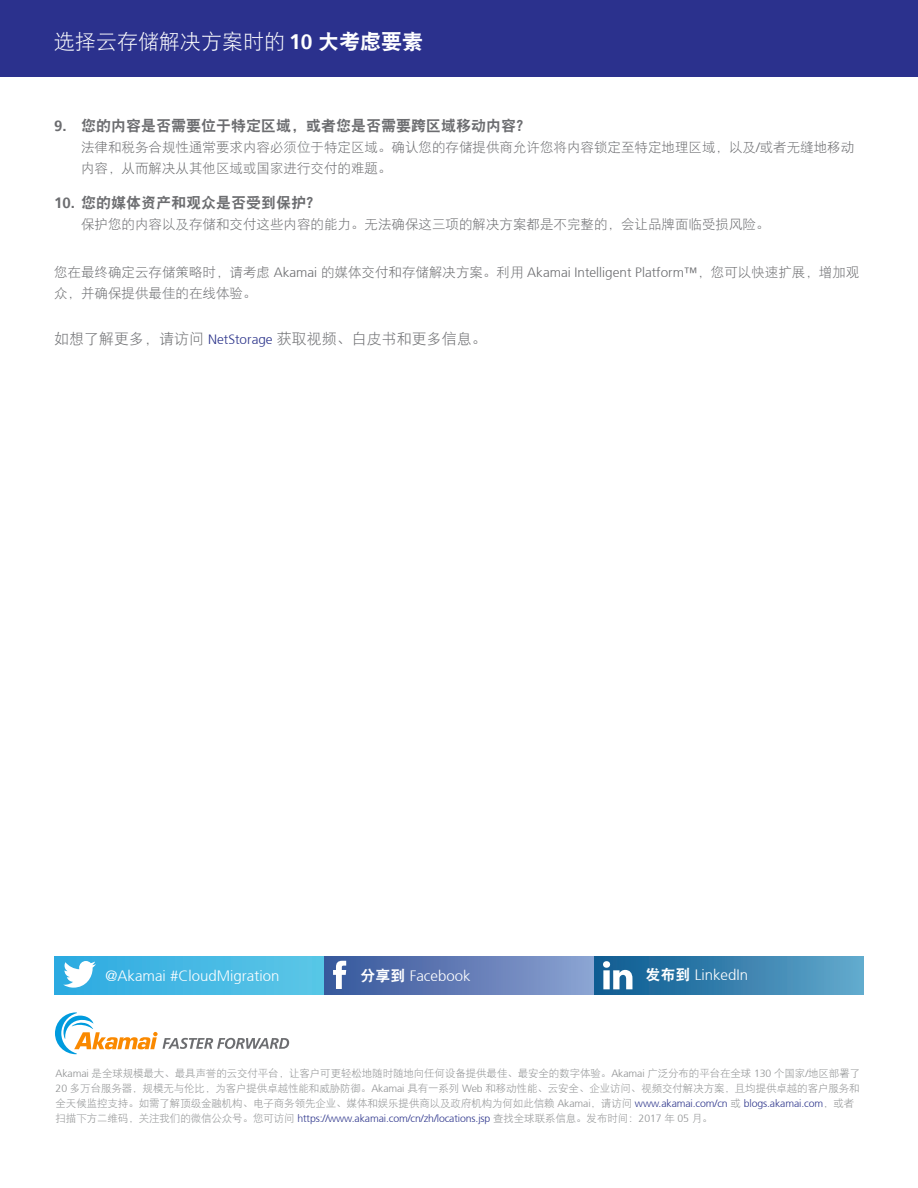
<style>
.page{position:relative;width:918px;height:1188px;background:#fff}
.page>*{position:absolute;margin:0;border:0;box-sizing:border-box;transform-origin:0 0}
.t1{font:21px "DFP Hei W3";color:#fff}
.t2{font:15px "DFP Hei W9";color:#6c6d70}
.t3{font:300 15px "Frutiger 45";color:#fff}
.t4{font:15px "DFP Hei W3";color:#6c6d70}
.t5{font:13.5px/21px "DFP Hei W3";color:#6c6d70}
.t6{font:10.5px/15px "DFP Hei W3";letter-spacing:-.01em;color:#8e9091}
.s1{font-family:"Frutiger 65";font-weight:700}
.s2{font-family:"DFP Hei W9"}
.s3{font-family:"Frutiger 45";font-weight:300}
.s4{font-family:"Frutiger 45";font-weight:300;font-size:13.5px;color:#2c348b}
.s5{font-family:"DFP Hei W9";font-weight:400}
.s6{font-family:"Frutiger 45";font-weight:300;color:#2c348b}
</style>
<div class="page">
<div style="left:0;top:0;width:918px;height:77px;background:#2b318d"></div>
<div style="left:54px;top:956px;width:270px;height:39px;background:linear-gradient(to right,#2caae1,#5cc7e7)"></div>
<svg style="left:63px;top:961px;width:33px;height:27px"></svg>
<div style="left:324px;top:956px;width:270px;height:39px;background:linear-gradient(to right,#37579b,#8ca2d1)"></div>
<svg style="left:333px;top:961px;width:13px;height:28px"></svg>
<div style="left:594px;top:956px;width:270px;height:38px;background:linear-gradient(to right,#0c5990,#62a8cc)"></div>
<svg style="left:603px;top:961px;width:29px;height:28px"></svg>
<svg style="left:55px;top:1012px;width:234px;height:42px"></svg>
<p class="t1" style="left:54px;top:30px;width:371px">选择云存储解决方案时的 <span class="s1">10</span> <span class="s2">大考虑要素</span></p>
<p class="t2" style="left:54px;top:118px;width:478px"><span class="s1">9.</span> 您的内容是否需要位于特定区域，或者您是否需要跨区域移动内容？</p>
<p class="t5" style="left:81px;top:137px;width:775px">法律和税务合规性通常要求内容必须位于特定区域。确认您的存储提供商允许您将内容锁定至特定地理区域，以及<span class="s3">/</span>或者无缝地移动内容，从而解决从其他区域或国家进行交付的难题。</p>
<p class="t2" style="left:54px;top:194px;width:268px"><span class="s1">10.</span> 您的媒体资产和观众是否受到保护？</p>
<p class="t5" style="left:81px;top:213px;width:690px">保护您的内容以及存储和交付这些内容的能力。无法确保这三项的解决方案都是不完整的，会让品牌面临受损风险。</p>
<p class="t5" style="left:54px;top:261px;width:807px">您在最终确定云存储策略时，请考虑 <span class="s3">Akamai</span> 的媒体交付和存储解决方案。利用 <span class="s3">Akamai Intelligent Platform™</span>，您可以快速扩展，增加观众，并确保提供最佳的在线体验。</p>
<p class="t4" style="left:54px;top:331px;width:434px">如想了解更多，请访问 <span class="s4">NetStorage</span> 获取视频、白皮书和更多信息。</p>
<p class="t3" style="left:106px;top:967px;width:175px">@Akamai #CloudMigration</p>
<p class="t3" style="left:361px;top:967px;width:112px"><span class="s5">分享到</span> Facebook</p>
<p class="t3" style="left:646px;top:967px;width:104px"><span class="s5">发布到</span> LinkedIn</p>
<p class="t6" style="left:56px;top:1066px;width:806px"><span class="s3">Akamai</span> 是全球规模最大、最具声誉的云交付平台，让客户可更轻松地随时随地向任何设备提供最佳、最安全的数字体验。<span class="s3">Akamai</span> 广泛分布的平台在全球 <span class="s3">130</span> 个国家<span class="s3">/</span>地区部署了<span class="s3">20</span> 多万台服务器，规模无与伦比，为客户提供卓越性能和威胁防御。<span class="s3">Akamai</span> 具有一系列 <span class="s3">Web</span> 和移动性能、云安全、企业访问、视频交付解决方案，且均提供卓越的客户服务和全天候监控支持。如需了解顶级金融机构、电子商务领先企业、媒体和娱乐提供商以及政府机构为何如此信赖 <span class="s3">Akamai</span>，请访问 <span class="s6">www.akamai.com/cn</span> 或 <span class="s6">blogs.akamai.com</span>，或者扫描下方二维码，关注我们的微信公众号。您可访问 <span class="s6">https://www.akamai.com/cn/zh/locations.jsp</span> 查找全球联系信息。发布时间：<span class="s3">2017</span> 年 <span class="s3">05</span> 月。</p>
</div>
